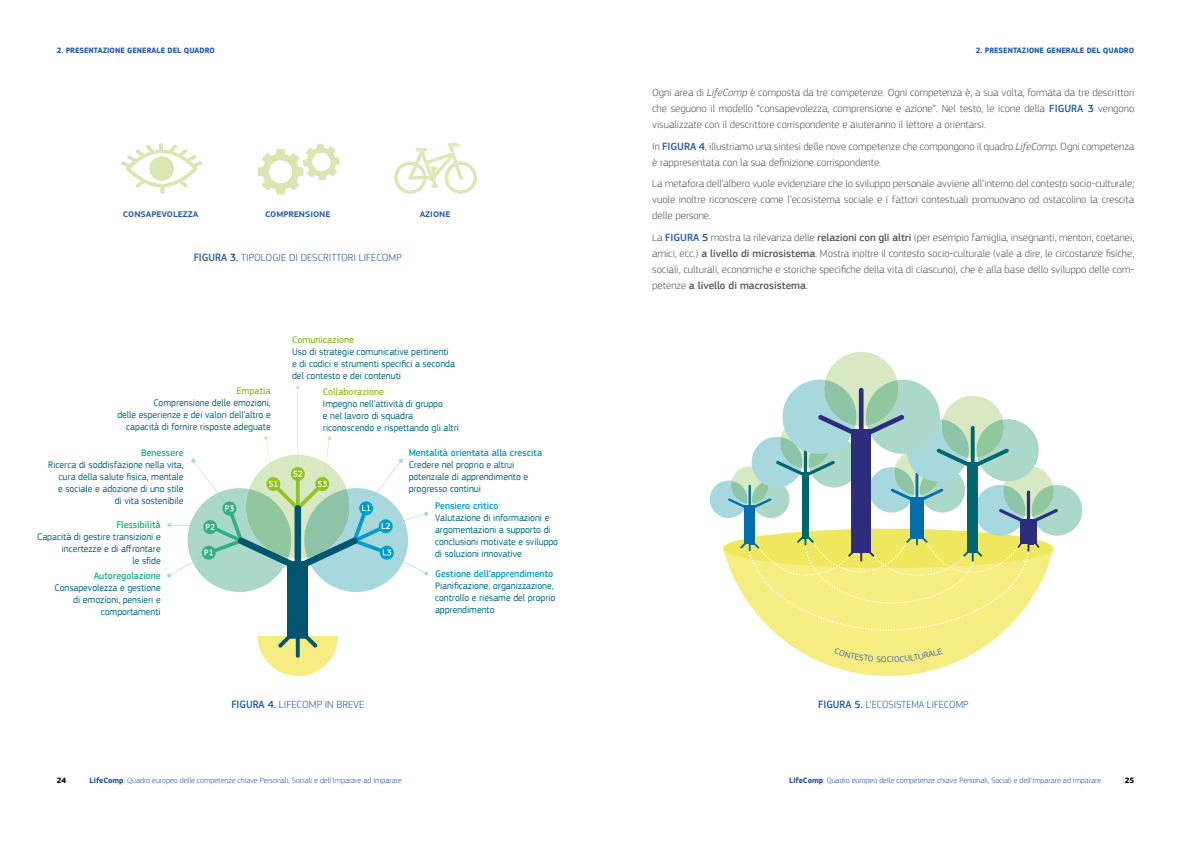
<style>
.page{position:relative;width:1191px;height:842px;background:#fff}
.page>*{position:absolute;margin:0;border:0;box-sizing:border-box;transform-origin:0 0}
.t1{font:500 11px "PF Square Sans Pro";color:#265aa6}
.t2{font:300 11px "PF Square Sans Pro";color:#265aa6}
.t3{font:300 10.8px/16px "PF Square Sans Pro";color:#575756;text-align:justify}
.t4{font:300 10.8px "PF Square Sans Pro";color:#265aa6}
.t5{font:300 10.8px "PF Square Sans Pro";color:#265aa6;scale:.96 1}
.t6{font:10px/12px "PF Square Sans Pro";color:#006787;scale:.96 1}
.t7{font:500 10px "PF Square Sans Pro";color:#009dcd;scale:.96 1}
.t8{font:500 10px "PF Square Sans Pro";color:#21ae88;scale:.96 1}
.t9{font:500 10px "PF Square Sans Pro";color:#95c123;scale:.96 1}
.t10{font:300 8px "PF Square Sans Pro";color:#265aa6}
.t11{font:700 8px "PF Square Sans Pro";color:#265aa6}
.t12{font:700 8px "PF Square Sans Pro";color:#000}
.s1{font-weight:500;font-size:11px}
.s2{font-style:italic}
.s3{font-weight:500;color:#265aa6}
.s4{font-weight:500}
.s5{font-weight:700}
</style>
<div class="page">
<div style="left:287px;top:561px;width:21px;height:78px;background:#005671"></div>
<svg style="left:258px;top:635px;width:80px;height:41px"></svg>
<svg style="left:296px;top:626px;width:4px;height:32px"></svg>
<hr style="left:297px;top:390px;width:1px;height:65px;background:#d8e8c3">
<svg style="left:296px;top:386px;width:4px;height:4px"></svg>
<svg style="left:167px;top:436px;width:261px;height:156px"></svg>
<svg style="left:773px;top:631px;width:231px;height:45px;fill:#f5ed82"></svg>
<svg style="left:710px;top:352px;width:373px;height:279px"></svg>
<div style="left:851px;top:429px;width:20px;height:123px;background:#2d2d7e"></div>
<svg style="left:258px;top:144px;width:82px;height:51px"></svg>
<svg style="left:394px;top:143px;width:83px;height:51px"></svg>
<svg style="left:120px;top:143px;width:83px;height:51px"></svg>
<svg style="left:834px;top:648px;width:52px;height:14px"></svg>
<svg style="left:892px;top:648px;width:50px;height:14px"></svg>
<p class="t11" style="left:57px;top:46px;width:160px">2. PRESENTAZIONE GENERALE DEL QUADRO</p>
<p class="t11" style="left:976px;top:46px;width:160px">2. PRESENTAZIONE GENERALE DEL QUADRO</p>
<p class="t1" style="left:123px;top:207px;width:77px">consapevolezza</p>
<p class="t1" style="left:265px;top:207px;width:67px">comprensione</p>
<p class="t1" style="left:420px;top:207px;width:32px">azione</p>
<p class="t4" style="left:194px;top:251px;width:209px"><span class="s1">FIGURA 3.</span> TIPOLOGIE DI DESCRITTORI LIFECOMP</p>
<p class="t9" style="left:236px;top:385px;width:37px">Empatia</p>
<p class="t6" style="left:117px;top:397px;width:161px;text-align:right">Comprensione delle emozioni,<br>delle esperienze e dei valori dell’altro e capacità di fornire risposte adeguate</p>
<p class="t8" style="left:141px;top:447px;width:46px">Benessere</p>
<p class="t6" style="left:48px;top:458px;width:142px;text-align:right">Ricerca di soddisfazione nella vita, cura della salute fisica, mentale<br>e sociale e adozione di uno stile<br>di vita sostenibile</p>
<p class="t8" style="left:116px;top:519px;width:48px">Flessibilità</p>
<p class="t6" style="left:37px;top:531px;width:130px;text-align:right">Capacità di gestire transizioni e incertezze e di affrontare<br>le sfide</p>
<p class="t8" style="left:94px;top:570px;width:71px">Autoregolazione</p>
<p class="t6" style="left:54px;top:582px;width:112px;text-align:right">Consapevolezza e gestione di emozioni, pensieri e comportamenti</p>
<p class="t9" style="left:292px;top:334px;width:66px">Comunicazione</p>
<p class="t6" style="left:292px;top:346px;width:171px">Uso di strategie comunicative pertinenti e di codici e strumenti specifici a seconda del contesto e dei contenuti</p>
<p class="t9" style="left:323px;top:386px;width:65px">Collaborazione</p>
<p class="t6" style="left:323px;top:398px;width:143px">Impegno nell’attività di gruppo<br>e nel lavoro di squadra riconoscendo e rispettando gli altri</p>
<p class="t7" style="left:409px;top:447px;width:141px">Mentalità orientata alla crescita</p>
<p class="t6" style="left:409px;top:459px;width:126px">Credere nel proprio e altrui potenziale di apprendimento e progresso continui</p>
<p class="t7" style="left:435px;top:500px;width:67px">Pensiero critico</p>
<p class="t6" style="left:435px;top:512px;width:130px">Valutazione di informazioni e argomentazioni a supporto di conclusioni motivate e sviluppo di soluzioni innovative</p>
<p class="t7" style="left:435px;top:568px;width:124px">Gestione dell’apprendimento</p>
<p class="t6" style="left:435px;top:580px;width:127px">Pianificazione, organizzazione, controllo e riesame del proprio apprendimento</p>
<p class="t3" style="left:652px;top:84px;width:483px">Ogni area di <span class="s2">LifeComp</span> è composta da tre competenze. Ogni competenza è, a sua volta, formata da tre descrittori che seguono il modello “consapevolezza, comprensione e azione”. Nel testo, le icone della <span class="s3">FIGURA 3</span> vengono visualizzate con il descrittore corrispondente e aiuteranno il lettore a orientarsi.</p>
<p class="t3" style="left:652px;top:138px;width:483px">In <span class="s3">FIGURA 4</span>, illustriamo una sintesi delle nove competenze che compongono il quadro <span class="s2">LifeComp</span>. Ogni competenza è rappresentata con la sua definizione corrispondente.</p>
<p class="t3" style="left:652px;top:176px;width:483px">La metafora dell’albero vuole evidenziare che lo sviluppo personale avviene all’interno del contesto socio-culturale; vuole inoltre riconoscere come l’ecosistema sociale e i fattori contestuali promuovano od ostacolino la crescita delle persone.</p>
<p class="t3" style="left:652px;top:229px;width:483px">La <span class="s3">FIGURA 5</span> mostra la rilevanza delle <span class="s4">relazioni con gli altri</span> (per esempio famiglia, insegnanti, mentori, coetanei, amici, ecc.) <span class="s4">a livello di microsistema</span>. Mostra inoltre il contesto socio-culturale (vale a dire, le circostanze fisiche, sociali, culturali, economiche e storiche specifiche della vita di ciascuno), che è alla base dello sviluppo delle com&shy;petenze <span class="s4">a livello di macrosistema</span>.</p>
<p class="t2" style="left:886px;top:652px;width:7px">c</p>
<p class="t4" style="left:231px;top:698px;width:134px"><span class="s1">FIGURA 4.</span> LIFECOMP IN BREVE</p>
<p class="t5" style="left:818px;top:698px;width:158px"><span class="s1">FIGURA 5.</span> L’ECOSISTEMA LIFECOMP</p>
<p class="t12" style="left:57px;top:776px;width:11px">24</p>
<p class="t10" style="left:90px;top:776px;width:314px"><span class="s5">LifeComp</span>: Quadro europeo delle competenze chiave Personali, Sociali e dell’Imparare ad Imparare</p>
<p class="t10" style="left:789px;top:776px;width:314px"><span class="s5">LifeComp</span>: Quadro europeo delle competenze chiave Personali, Sociali e dell’Imparare ad Imparare</p>
<p class="t12" style="left:1124px;top:776px;width:11px">25</p>
</div>
